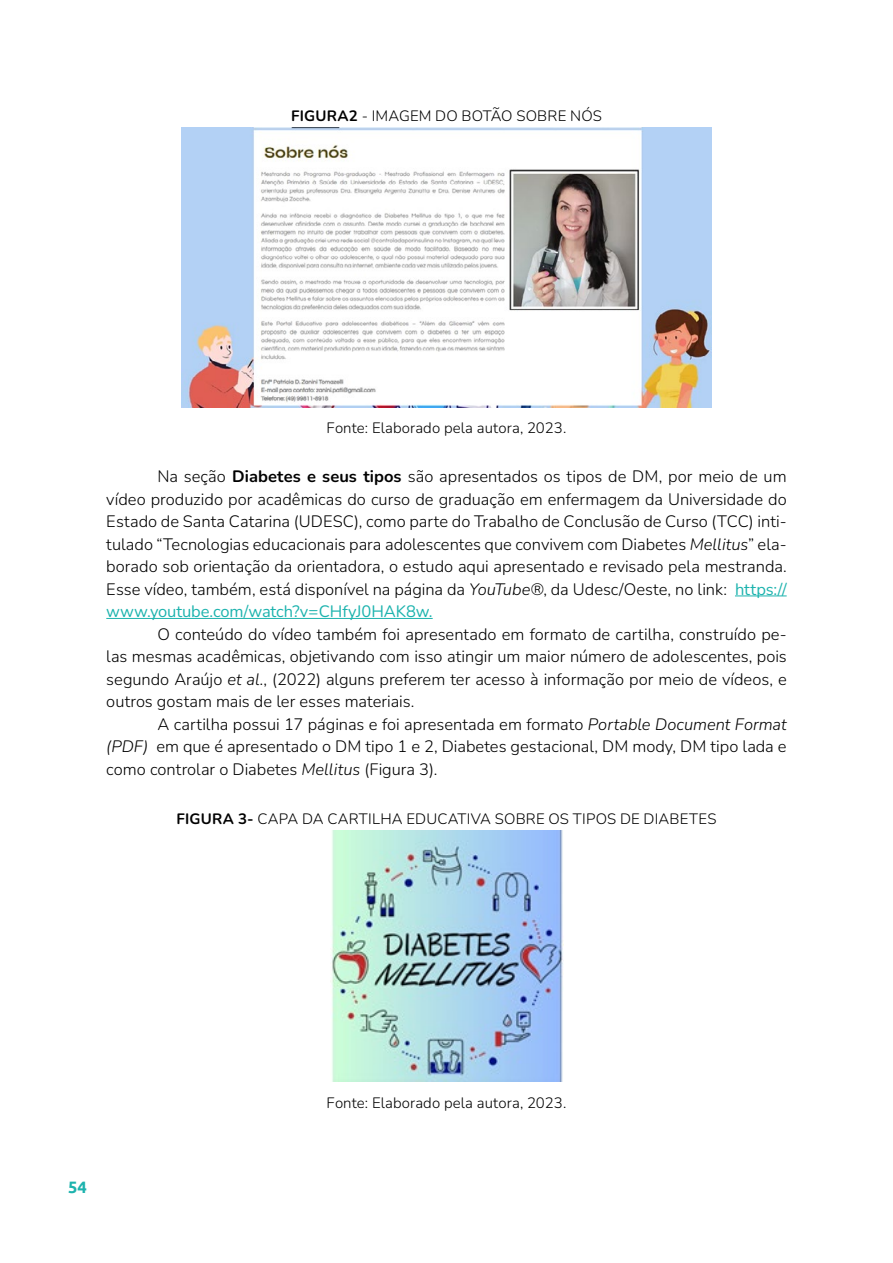
<style>
.page{position:relative;width:893px;height:1263px;background:#fff}
.page>*{position:absolute;margin:0;border:0;box-sizing:border-box;transform-origin:0 0}
.t1{font:300 16.5px/22.5px "Nunito";color:#000;text-align:justify}
.t2{font:700 16.5px "Ubuntu";color:#1db3ae}
.t3{font:300 15px "Nunito";letter-spacing:.01em;color:#000}
.s1{font-weight:700}
.s2{font-style:italic}
.s3{font-weight:400;color:#1db3ae}
</style>
<div class="page">
<hr style="left:735px;top:596px;width:52px;height:1px;background:#1db3ae">
<hr style="left:106px;top:618px;width:327px;height:1px;background:#1db3ae">
<img style="left:182px;top:127px;width:529px;height:280px">
<img style="left:331px;top:830px;width:232px;height:251px">
<p class="t3" style="left:291px;top:106px;width:312px"><span class="s1">FIGURA2</span> - IMAGEM DO BOTÃO SOBRE NÓS</p>
<p class="t3" style="left:327px;top:417px;width:241px">Fonte: Elaborado pela autora, 2023.</p>
<p class="t1" style="left:106px;top:464px;width:682px;text-indent:51px">Na seção <span class="s1">Diabetes e seus tipos</span> são apresentados os tipos de DM, por meio de um vídeo produzido por acadêmicas do curso de graduação em enfermagem da Universidade do Estado de Santa Catarina (UDESC), como parte do Trabalho de Conclusão de Curso (TCC) inti&shy;tulado “Tecnologias educacionais para adolescentes que convivem com Diabetes <span class="s2">Mellitus</span>” ela&shy;borado sob orientação da orientadora, o estudo aqui apresentado e revisado pela mestranda.<br>Esse vídeo, também, está disponível na página da <span class="s2">YouTube®</span>, da Udesc/Oeste, no link: <span class="s3">https:// www.youtube.com/watch?v=CHfyJ0HAK8w.</span></p>
<p class="t1" style="left:106px;top:622px;width:682px;text-indent:51px">O conteúdo do vídeo também foi apresentado em formato de cartilha, construído pe&shy;las mesmas acadêmicas, objetivando com isso atingir um maior número de adolescentes, pois segundo Araújo <span class="s2">et al.</span>, (2022) alguns preferem ter acesso à informação por meio de vídeos, e outros gostam mais de ler esses materiais.</p>
<p class="t1" style="left:106px;top:712px;width:682px;text-indent:51px">A cartilha possui 17 páginas e foi apresentada em formato <span class="s2">Portable Document Format (PDF)</span> em que é apresentado o DM tipo 1 e 2, Diabetes gestacional, DM mody, DM tipo lada e como controlar o Diabetes <span class="s2">Mellitus</span> (Figura 3).</p>
<p class="t3" style="left:176px;top:808px;width:542px"><span class="s1">FIGURA 3-</span> CAPA DA CARTILHA EDUCATIVA SOBRE OS TIPOS DE DIABETES</p>
<p class="t2" style="left:68px;top:1177px;width:20px">54</p>
<p class="t3" style="left:327px;top:1092px;width:241px">Fonte: Elaborado pela autora, 2023.</p>
</div>
